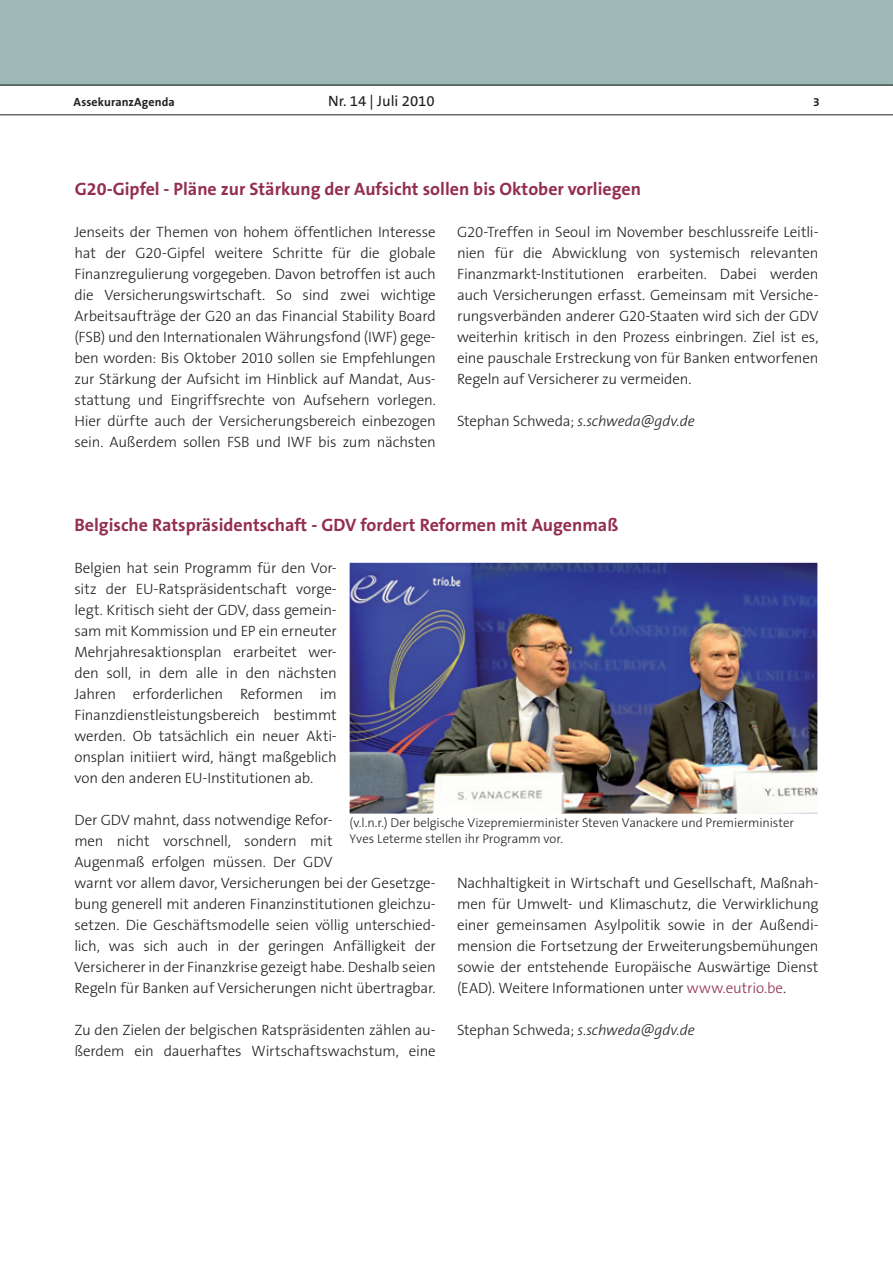
<style>
.page{position:relative;width:893px;height:1263px;background:#fff}
.page>*{position:absolute;margin:0;border:0;box-sizing:border-box;transform-origin:0 0}
.t1{font:700 18px "The Sans B7";color:#942d53}
.t2{font:300 15px/21px "The Sans B3";letter-spacing:-.01em;color:#231f20;text-align:justify}
.t3{font:italic 300 15px "The Sans B3";letter-spacing:-.005em;color:#231f20}
.t4{font:15px "The Sans B5 Plain";color:#231f20}
.t5{font:300 12.75px/15.8px "The Sans B3";letter-spacing:-.005em;color:#231f20}
.t6{font:700 12px "The Sans B7";letter-spacing:.01em;color:#231f20}
.s1{font-style:normal}
.s2{color:#942d53}
</style>
<div class="page">
<div style="left:0;top:0;width:893px;height:85px;background:#9db8b7"></div>
<hr style="left:0;top:85px;width:893px;height:1px;background:#231f20">
<hr style="left:0;top:114px;width:893px;height:1px;background:#231f20">
<img style="left:350px;top:563px;width:467px;height:250px">
<p class="t6" style="left:74px;top:95px;width:103px">AssekuranzAgenda</p>
<p class="t4" style="left:328px;top:93px;width:108px">Nr. 14 | Juli 2010</p>
<p class="t6" style="left:813px;top:95px;width:8px">3</p>
<p class="t1" style="left:75px;top:179px;width:568px">G20-Gipfel - Pläne zur Stärkung der Aufsicht sollen bis Oktober vorliegen</p>
<p class="t2" style="left:74px;top:222px;width:363px">Jenseits der Themen von hohem öffentlichen Interesse hat der G20-Gipfel weitere Schritte für die globale Finanzregulierung vorgegeben. Davon betroffen ist auch die Versicherungswirtschaft. So sind zwei wichtige Arbeitsaufträge der G20 an das Financial Stability Board (FSB) und den Internationalen Währungsfond (IWF) gege&shy;ben worden: Bis Oktober 2010 sollen sie Empfehlungen zur Stärkung der Aufsicht im Hinblick auf Mandat, Aus&shy;stattung und Eingriffsrechte von Aufsehern vorlegen.<br>Hier dürfte auch der Versicherungsbereich einbezogen sein. Außerdem sollen FSB und IWF bis zum nächsten</p>
<p class="t2" style="left:457px;top:222px;width:363px">G20-Treffen in Seoul im November beschlussreife Leitli&shy;nien für die Abwicklung von systemisch relevanten Finanzmarkt-Institutionen erarbeiten. Dabei werden auch Versicherungen erfasst. Gemeinsam mit Versiche&shy;rungsverbänden anderer G20-Staaten wird sich der GDV weiterhin kritisch in den Prozess einbringen. Ziel ist es, eine pauschale Erstreckung von für Banken entworfenen Regeln auf Versicherer zu vermeiden.</p>
<p class="t3" style="left:457px;top:413px;width:239px"><span class="s1">Stephan Schweda;</span> s.schweda@gdv.de</p>
<p class="t1" style="left:74px;top:516px;width:545px">Belgische Ratspräsidentschaft - GDV fordert Reformen mit Augenmaß</p>
<p class="t2" style="left:74px;top:558px;width:264px">Belgien hat sein Programm für den Vor&shy;sitz der EU-Ratspräsidentschaft vorge&shy;legt. Kritisch sieht der GDV, dass gemein&shy;sam mit Kommission und EP ein erneuter Mehrjahresaktionsplan erarbeitet wer&shy;den soll, in dem alle in den nächsten Jahren erforderlichen Reformen im Finanzdienstleistungsbereich bestimmt werden. Ob tatsächlich ein neuer Akti&shy;onsplan initiiert wird, hängt maßgeblich von den anderen EU-Institutionen ab.</p>
<p class="t2" style="left:74px;top:810px;width:363px;text-align:left">Der GDV mahnt, dass notwendige Refor-<br>men nicht vorschnell, sondern mit<br>Augenmaß erfolgen müssen. Der GDV<br>warnt vor allem davor, Versicherungen bei der Gesetzge&shy;bung generell mit anderen Finanzinstitutionen gleichzu&shy;setzen. Die Geschäftsmodelle seien völlig unterschied&shy;lich, was sich auch in der geringen Anfälligkeit der Versicherer in der Finanzkrise gezeigt habe. Deshalb seien Regeln für Banken auf Versicherungen nicht übertragbar.</p>
<p class="t2" style="left:74px;top:1020px;width:363px">Zu den Zielen der belgischen Ratspräsidenten zählen au&shy;ßerdem ein dauerhaftes Wirtschaftswachstum, eine</p>
<p class="t5" style="left:350px;top:816px;width:446px">(v.l.n.r.) Der belgische Vizepremierminister Steven Vanackere und Premierminister<br>Yves Leterme stellen ihr Programm vor.</p>
<p class="t2" style="left:457px;top:873px;width:363px">Nachhaltigkeit in Wirtschaft und Gesellschaft, Maßnah&shy;men für Umwelt- und Klimaschutz, die Verwirklichung einer gemeinsamen Asylpolitik sowie in der Außendi&shy;mension die Fortsetzung der Erweiterungsbemühungen sowie der entstehende Europäische Auswärtige Dienst (EAD). Weitere Informationen unter <span class="s2">www.eutrio.be</span>.</p>
<p class="t3" style="left:457px;top:1022px;width:239px"><span class="s1">Stephan Schweda;</span> s.schweda@gdv.de</p>
</div>
